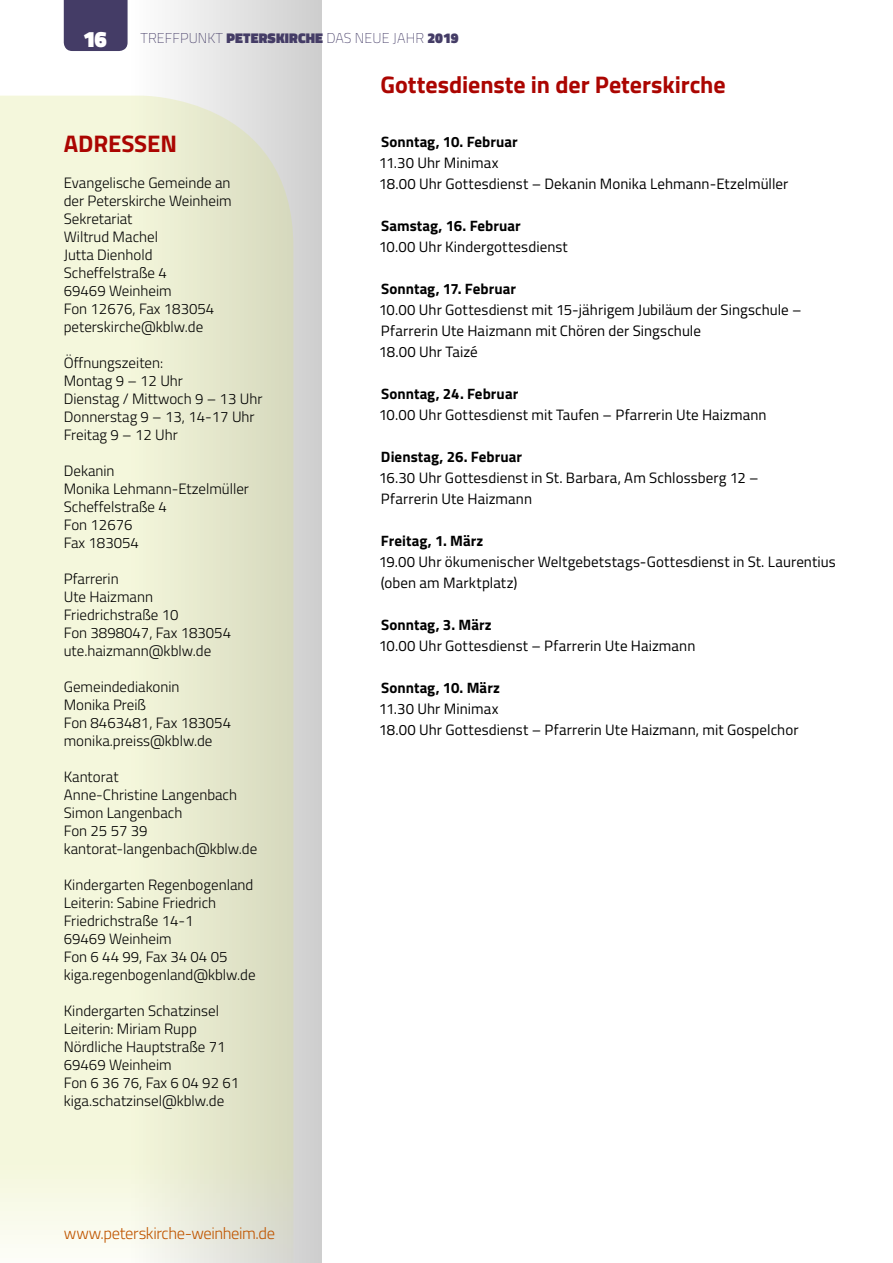
<style>
.page{position:relative;width:893px;height:1263px;background:#fff}
.page>*{position:absolute;margin:0;border:0;box-sizing:border-box;transform-origin:0 0}
.t1{font:700 24px "Titillium";letter-spacing:-.005em;color:#ab0501}
.t2{font:900 22.5px "Titillium";color:#fff}
.t3{font:300 16.5px "Titillium";letter-spacing:-.025em;color:#c05500}
.t4{font:300 15px/18px "Titillium";color:#000}
.t5{font:15px/21px "Titillium";letter-spacing:.005em;color:#000}
.t6{font:700 15px "Titillium";letter-spacing:.005em;color:#000}
.t7{font:100 14.25px "Titillium";letter-spacing:.01em;color:#443c66}
.s1{font-weight:900}
</style>
<div class="page">
<div style="left:128px;top:0;width:194px;height:1263px;background:linear-gradient(to right,#fff,#cecece)"></div>
<svg style="left:0;top:96px;width:293px;height:1167px;background:#ebeed4"></svg>
<div style="left:64px;top:0;width:64px;height:51px;background:#443c66"></div>
<h2 class="t2" style="left:83px;top:22px;width:25px">16</h2>
<p class="t7" style="left:140px;top:28px;width:320px">TREFFPUNKT <span class="s1">PETERSKIRCHE</span> DAS NEUE JAHR <span class="s1">2019</span></p>
<h1 class="t1" style="left:64px;top:125px;width:115px">ADRESSEN</h1>
<p class="t4" style="left:64px;top:173px;width:170px">Evangelische Gemeinde an der Peterskirche Weinheim<br>Sekretariat<br>Wiltrud Machel<br>Jutta Dienhold<br>Scheffelstraße 4<br>69469 Weinheim<br>Fon 12676, Fax 183054 peterskirche@kblw.de</p>
<p class="t4" style="left:64px;top:353px;width:200px">Öffnungszeiten:<br>Montag 9 – 12 Uhr<br>Dienstag / Mittwoch 9 – 13 Uhr<br>Donnerstag 9 – 13, 14-17 Uhr<br>Freitag 9 – 12 Uhr</p>
<p class="t4" style="left:64px;top:461px;width:187px">Dekanin<br>Monika Lehmann-Etzelmüller<br>Scheffelstraße 4<br>Fon 12676<br>Fax 183054</p>
<p class="t4" style="left:64px;top:569px;width:169px">Pfarrerin<br>Ute Haizmann<br>Friedrichstraße 10<br>Fon 3898047, Fax 183054 ute.haizmann@kblw.de</p>
<p class="t4" style="left:64px;top:677px;width:169px">Gemeindediakonin<br>Monika Preiß<br>Fon 8463481, Fax 183054 monika.preiss@kblw.de</p>
<p class="t4" style="left:64px;top:767px;width:195px">Kantorat<br>Anne-Christine Langenbach<br>Simon Langenbach<br>Fon 25 57 39 kantorat-langenbach@kblw.de</p>
<p class="t4" style="left:64px;top:875px;width:193px">Kindergarten Regenbogenland<br>Leiterin: Sabine Friedrich<br>Friedrichstraße 14-1<br>69469 Weinheim<br>Fon 6 44 99, Fax 34 04 05 kiga.regenbogenland@kblw.de</p>
<p class="t4" style="left:64px;top:1001px;width:177px">Kindergarten Schatzinsel<br>Leiterin: Miriam Rupp<br>Nördliche Hauptstraße 71<br>69469 Weinheim<br>Fon 6 36 76, Fax 6 04 92 61 kiga.schatzinsel@kblw.de</p>
<p class="t3" style="left:64px;top:1221px;width:213px">www.peterskirche-weinheim.de</p>
<h1 class="t1" style="left:381px;top:66px;width:347px">Gottesdienste in der Peterskirche</h1>
<p class="t6" style="left:381px;top:131px;width:138px">Sonntag, 10. Februar</p>
<p class="t5" style="left:379px;top:152px;width:411px">11.30 Uhr Minimax<br>18.00 Uhr Gottesdienst – Dekanin Monika Lehmann-Etzelmüller</p>
<p class="t6" style="left:381px;top:215px;width:141px">Samstag, 16. Februar</p>
<p class="t5" style="left:379px;top:236px;width:191px">10.00 Uhr Kindergottesdienst</p>
<p class="t6" style="left:381px;top:278px;width:137px">Sonntag, 17. Februar</p>
<p class="t5" style="left:379px;top:299px;width:424px">10.00 Uhr Gottesdienst mit 15-jährigem Jubiläum der Singschule –<br>Pfarrerin Ute Haizmann mit Chören der Singschule<br>18.00 Uhr Taizé</p>
<p class="t6" style="left:381px;top:383px;width:139px">Sonntag, 24. Februar</p>
<p class="t5" style="left:379px;top:404px;width:389px">10.00 Uhr Gottesdienst mit Taufen – Pfarrerin Ute Haizmann</p>
<p class="t6" style="left:381px;top:446px;width:143px">Dienstag, 26. Februar</p>
<p class="t5" style="left:379px;top:467px;width:382px">16.30 Uhr Gottesdienst in St. Barbara, Am Schlossberg 12 –<br>Pfarrerin Ute Haizmann</p>
<p class="t6" style="left:381px;top:530px;width:104px">Freitag, 1. März</p>
<p class="t5" style="left:379px;top:551px;width:459px">19.00 Uhr ökumenischer Weltgebetstags-Gottesdienst in St. Laurentius (oben am Marktplatz)</p>
<p class="t6" style="left:381px;top:614px;width:112px">Sonntag, 3. März</p>
<p class="t5" style="left:379px;top:635px;width:318px">10.00 Uhr Gottesdienst – Pfarrerin Ute Haizmann</p>
<p class="t6" style="left:381px;top:677px;width:120px">Sonntag, 10. März</p>
<p class="t5" style="left:379px;top:698px;width:421px">11.30 Uhr Minimax<br>18.00 Uhr Gottesdienst – Pfarrerin Ute Haizmann, mit Gospelchor</p>
</div>
